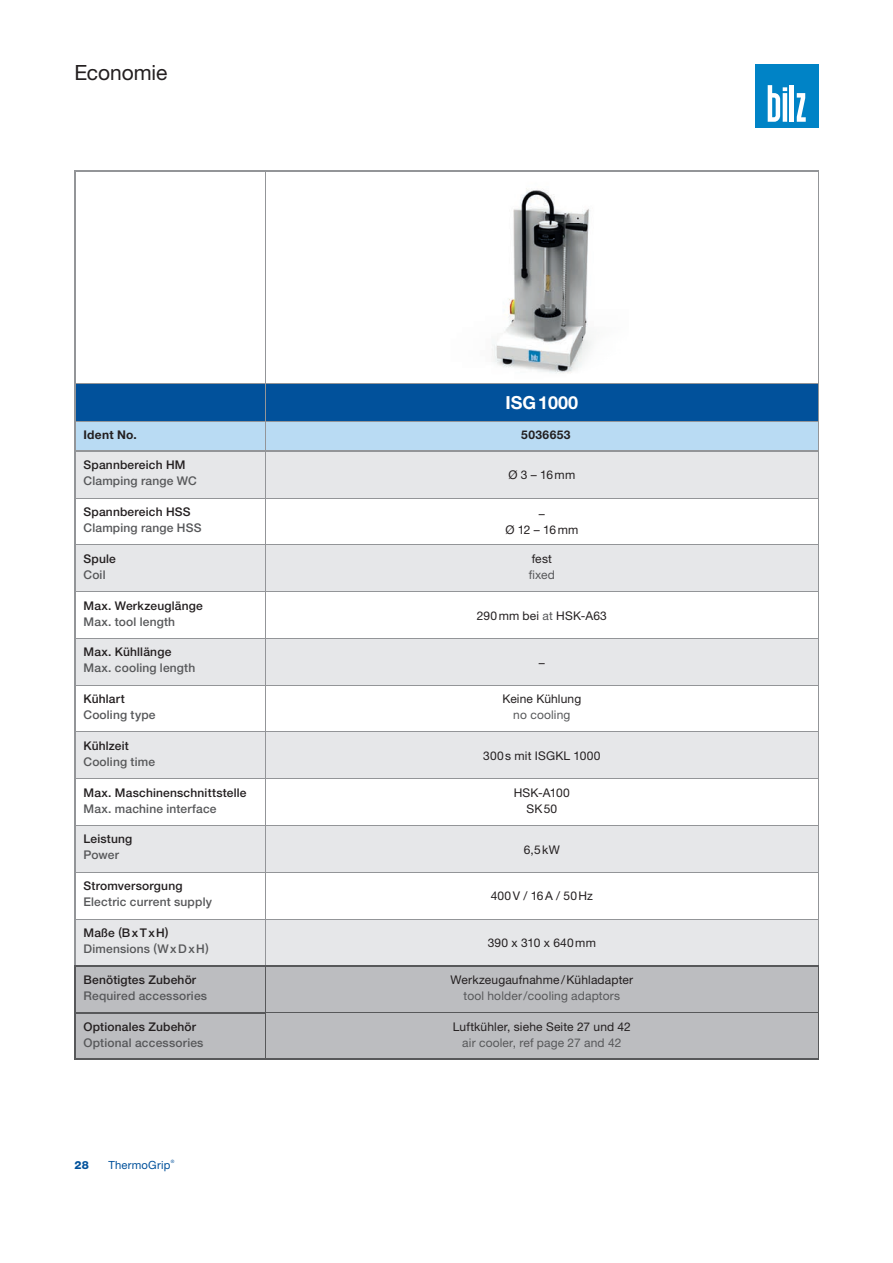
<style>
.page{position:relative;width:893px;height:1263px;background:#fff}
.page>*{position:absolute;margin:0;border:0;box-sizing:border-box;transform-origin:0 0}
.t1{font:21px "Helvetica Neue LT";letter-spacing:-.005em;color:#231f20}
.t2{font:700 18px "Helvetica Neue LT";color:#fff}
.t3{font:500 12px "Helvetica Neue LT";letter-spacing:.015em;color:#57585a}
.t4{font:500 12px "Helvetica Neue LT";letter-spacing:.015em;color:#231f20}
.t5{font:12px/15.9px "Helvetica Neue LT";letter-spacing:.015em;color:#231f20;text-align:center}
.t6{font:12px "Helvetica Neue LT";letter-spacing:.015em;color:#57585a}
.t7{font:700 12px "Helvetica Neue LT";letter-spacing:.035em;color:#231f20}
.t8{font:11.25px "Helvetica Neue LT";letter-spacing:.02em;color:#01519b}
.t9{font:800 11.25px "Helvetica Neue LT";color:#01519b}
.t10{font:4.5px "Helvetica Neue LT";color:#01519b}
.s1{color:#57585a}
</style>
<div class="page">
<div style="left:755px;top:64px;width:63px;height:63px;background:#0083c6"></div>
<svg style="left:797px;top:93px;width:9px;height:29px"></svg>
<hr style="left:790px;top:85px;width:4px;height:37px;background:#fff">
<svg style="left:768px;top:85px;width:19px;height:37px"></svg>
<svg style="left:76px;top:452px;width:742px;height:513px;fill:#e6e7e9"></svg>
<div style="left:75px;top:919px;width:190px;height:47px;background:#e6e7e9"></div>
<div style="left:76px;top:966px;width:742px;height:93px;background:#bcbdc0"></div>
<hr style="left:74px;top:170px;width:191px;height:1px;background:#939598">
<hr style="left:74px;top:171px;width:2px;height:212px;background:#939598">
<hr style="left:265px;top:170px;width:554px;height:1px;background:#939598">
<hr style="left:74px;top:383px;width:2px;height:39px;background:#939598">
<hr style="left:74px;top:422px;width:2px;height:29px;background:#939598">
<hr style="left:74px;top:451px;width:2px;height:47px;background:#939598">
<hr style="left:74px;top:498px;width:2px;height:47px;background:#939598">
<hr style="left:74px;top:545px;width:2px;height:47px;background:#939598">
<hr style="left:74px;top:592px;width:2px;height:46px;background:#939598">
<hr style="left:74px;top:638px;width:2px;height:47px;background:#939598">
<hr style="left:74px;top:685px;width:2px;height:47px;background:#939598">
<hr style="left:74px;top:732px;width:2px;height:47px;background:#939598">
<hr style="left:74px;top:779px;width:2px;height:46px;background:#939598">
<hr style="left:74px;top:825px;width:2px;height:47px;background:#939598">
<hr style="left:74px;top:872px;width:2px;height:47px;background:#939598">
<hr style="left:74px;top:919px;width:2px;height:46px;background:#939598">
<hr style="left:265px;top:171px;width:1px;height:212px;background:#939598">
<hr style="left:818px;top:171px;width:1px;height:212px;background:#939598">
<svg style="left:76px;top:383px;width:743px;height:68px;background:#538cbf"></svg>
<hr style="left:265px;top:452px;width:1px;height:46px;background:#939598">
<hr style="left:818px;top:451px;width:1px;height:47px;background:#939598">
<hr style="left:76px;top:498px;width:189px;height:1px;background:#939598">
<hr style="left:265px;top:498px;width:554px;height:1px;background:#939598">
<hr style="left:265px;top:498px;width:1px;height:46px;background:#939598">
<hr style="left:818px;top:498px;width:1px;height:46px;background:#939598">
<hr style="left:76px;top:544px;width:189px;height:1px;background:#939598">
<hr style="left:265px;top:544px;width:554px;height:1px;background:#939598">
<hr style="left:265px;top:545px;width:1px;height:46px;background:#939598">
<hr style="left:818px;top:545px;width:1px;height:46px;background:#939598">
<hr style="left:76px;top:591px;width:189px;height:1px;background:#939598">
<hr style="left:265px;top:591px;width:554px;height:1px;background:#939598">
<hr style="left:265px;top:592px;width:1px;height:46px;background:#939598">
<hr style="left:818px;top:592px;width:1px;height:46px;background:#939598">
<hr style="left:76px;top:638px;width:189px;height:1px;background:#939598">
<hr style="left:265px;top:638px;width:554px;height:1px;background:#939598">
<hr style="left:265px;top:639px;width:1px;height:46px;background:#939598">
<hr style="left:818px;top:639px;width:1px;height:46px;background:#939598">
<hr style="left:76px;top:685px;width:189px;height:1px;background:#939598">
<hr style="left:265px;top:685px;width:554px;height:1px;background:#939598">
<hr style="left:265px;top:686px;width:1px;height:46px;background:#939598">
<hr style="left:818px;top:686px;width:1px;height:46px;background:#939598">
<hr style="left:76px;top:732px;width:189px;height:1px;background:#939598">
<hr style="left:265px;top:732px;width:554px;height:1px;background:#939598">
<hr style="left:265px;top:732px;width:1px;height:46px;background:#939598">
<hr style="left:818px;top:732px;width:1px;height:46px;background:#939598">
<hr style="left:76px;top:778px;width:189px;height:1px;background:#939598">
<hr style="left:265px;top:778px;width:554px;height:1px;background:#939598">
<hr style="left:265px;top:779px;width:1px;height:46px;background:#939598">
<hr style="left:818px;top:779px;width:1px;height:46px;background:#939598">
<hr style="left:76px;top:825px;width:189px;height:1px;background:#939598">
<hr style="left:265px;top:825px;width:554px;height:1px;background:#939598">
<hr style="left:265px;top:826px;width:1px;height:46px;background:#939598">
<hr style="left:818px;top:826px;width:1px;height:46px;background:#939598">
<hr style="left:76px;top:872px;width:189px;height:1px;background:#939598">
<hr style="left:265px;top:872px;width:554px;height:1px;background:#939598">
<hr style="left:265px;top:873px;width:1px;height:46px;background:#939598">
<hr style="left:818px;top:873px;width:1px;height:46px;background:#939598">
<hr style="left:76px;top:919px;width:189px;height:1px;background:#939598">
<hr style="left:265px;top:919px;width:554px;height:1px;background:#939598">
<hr style="left:265px;top:919px;width:1px;height:46px;background:#939598">
<hr style="left:818px;top:919px;width:1px;height:46px;background:#939598">
<hr style="left:76px;top:451px;width:189px;height:1px;background:#939598">
<hr style="left:265px;top:451px;width:553px;height:1px;background:#939598">
<hr style="left:74px;top:966px;width:2px;height:46px;background:#57585a">
<hr style="left:74px;top:1012px;width:191px;height:1px;background:#57585a">
<hr style="left:74px;top:1013px;width:2px;height:46px;background:#57585a">
<hr style="left:74px;top:1059px;width:191px;height:1px;background:#57585a">
<hr style="left:265px;top:1059px;width:554px;height:1px;background:#57585a">
<hr style="left:265px;top:966px;width:1px;height:46px;background:#57585a">
<hr style="left:818px;top:966px;width:1px;height:46px;background:#57585a">
<hr style="left:265px;top:1012px;width:554px;height:1px;background:#57585a">
<hr style="left:265px;top:1013px;width:1px;height:46px;background:#57585a">
<hr style="left:818px;top:1013px;width:1px;height:46px;background:#57585a">
<hr style="left:74px;top:965px;width:191px;height:1px;background:#57585a">
<hr style="left:265px;top:965px;width:554px;height:1px;background:#57585a">
<img style="left:492px;top:188px;width:100px;height:185px">
<h1 class="t1" style="left:74px;top:60px;width:94px">Economie</h1>
<h2 class="t2" style="left:505px;top:392px;width:74px">ISG 1000</h2>
<p class="t7" style="left:83px;top:428px;width:55px">Ident No.</p>
<p class="t7" style="left:521px;top:428px;width:51px">5036653</p>
<p class="t4" style="left:83px;top:458px;width:104px">Spannbereich HM</p>
<p class="t3" style="left:83px;top:474px;width:115px">Clamping range WC</p>
<p class="t5" style="left:508px;top:467px;width:68px">Ø 3 – 16 mm</p>
<p class="t4" style="left:83px;top:504px;width:109px">Spannbereich HSS</p>
<p class="t3" style="left:83px;top:520px;width:120px">Clamping range HSS</p>
<p class="t5" style="left:505px;top:506px;width:74px">–<br>Ø 12 – 16 mm</p>
<p class="t4" style="left:83px;top:551px;width:34px">Spule</p>
<p class="t3" style="left:83px;top:567px;width:24px">Coil</p>
<p class="t5" style="left:532px;top:550px;width:22px">fest</p>
<p class="t6" style="left:529px;top:567px;width:28px">fixed</p>
<p class="t4" style="left:83px;top:598px;width:121px">Max. Werkzeuglänge</p>
<p class="t3" style="left:83px;top:614px;width:93px">Max. tool length</p>
<p class="t4" style="left:83px;top:645px;width:89px">Max. Kühllänge</p>
<p class="t3" style="left:83px;top:661px;width:113px">Max. cooling length</p>
<p class="t4" style="left:83px;top:692px;width:43px">Kühlart</p>
<p class="t3" style="left:83px;top:708px;width:74px">Cooling type</p>
<p class="t4" style="left:83px;top:738px;width:47px">Kühlzeit</p>
<p class="t3" style="left:83px;top:754px;width:73px">Cooling time</p>
<p class="t4" style="left:83px;top:785px;width:165px">Max. Maschinenschnittstelle</p>
<p class="t3" style="left:83px;top:801px;width:135px">Max. machine interface</p>
<p class="t5" style="left:477px;top:607px;width:132px">290 mm bei <span class="s1">at</span> HSK-A63</p>
<p class="t5" style="left:539px;top:654px;width:7px">–</p>
<p class="t5" style="left:502px;top:691px;width:80px">Keine Kühlung</p>
<p class="t6" style="left:513px;top:708px;width:59px">no cooling</p>
<p class="t5" style="left:483px;top:748px;width:119px">300 s mit ISGKL 1000</p>
<p class="t5" style="left:514px;top:784px;width:58px">HSK-A100<br>SK 50</p>
<p class="t4" style="left:83px;top:832px;width:50px">Leistung</p>
<p class="t3" style="left:83px;top:848px;width:37px">Power</p>
<p class="t5" style="left:524px;top:841px;width:37px">6,5 kW</p>
<p class="t4" style="left:83px;top:879px;width:101px">Stromversorgung</p>
<p class="t3" style="left:83px;top:895px;width:130px">Electric current supply</p>
<p class="t5" style="left:491px;top:888px;width:104px">400 V / 16 A / 50 Hz</p>
<p class="t4" style="left:83px;top:925px;width:87px">Maße (B x T x H)</p>
<p class="t3" style="left:83px;top:941px;width:127px">Dimensions (W x D x H)</p>
<p class="t5" style="left:488px;top:935px;width:110px">390 x 310 x 640 mm</p>
<p class="t4" style="left:83px;top:972px;width:114px">Benötigtes Zubehör</p>
<p class="t3" style="left:83px;top:988px;width:125px">Required accessories</p>
<p class="t5" style="left:450px;top:971px;width:184px">Werkzeugaufnahme / Kühladapter</p>
<p class="t6" style="left:464px;top:988px;width:158px">tool holder /cooling adaptors</p>
<p class="t4" style="left:83px;top:1019px;width:114px">Optionales Zubehör</p>
<p class="t3" style="left:83px;top:1035px;width:122px">Optional accessories</p>
<p class="t9" style="left:74px;top:1159px;width:16px">28</p>
<p class="t8" style="left:108px;top:1159px;width:63px">ThermoGrip</p>
<p class="t10" style="left:171px;top:1159px;width:5px">®</p>
<p class="t5" style="left:453px;top:1018px;width:180px">Luftkühler, siehe Seite 27 und 42</p>
<p class="t6" style="left:462px;top:1035px;width:161px">air cooler, ref page 27 and 42</p>
</div>
